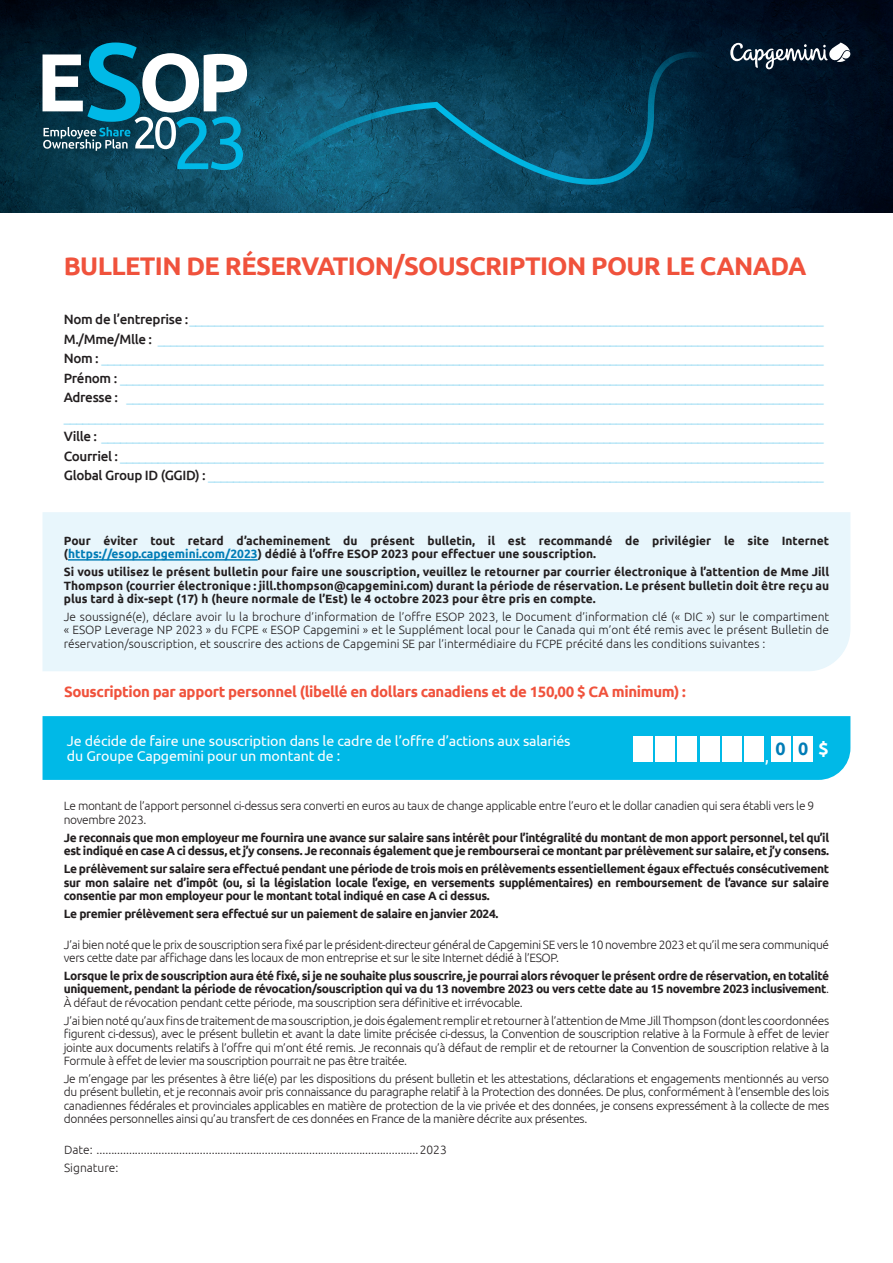
<style>
.page{position:relative;width:893px;height:1263px;background:#fff}
.page>*{position:absolute;margin:0;border:0;box-sizing:border-box;transform-origin:0 0}
.t1{font:700 25.5px "Ubuntu";letter-spacing:-.025em;color:#f0523c}
.t2{font:700 17.85px "Ubuntu";color:#007cb6}
.t3{font:17.85px "Ubuntu";color:#fff}
.t4{font:700 17.85px "Ubuntu";color:#fff}
.t5{font:700 15px "Ubuntu";letter-spacing:-.025em;color:#f0523c}
.t6{font:14.25px/15.8px "Ubuntu";letter-spacing:-.01em;color:#fff}
.t7{font:300 13.5px "Ubuntu";color:#8ed7f2}
.t8{font:300 12px/13.5px "Ubuntu";letter-spacing:-.03em;color:#231f20;text-align:justify}
.t9{font:700 12px/13.5px "Ubuntu";letter-spacing:-.03em;color:#231f20;text-align:justify}
.t10{font:700 12px/13.5px "Ubuntu";color:#231f20}
.t11{font:300 12px "Ubuntu";color:#231f20}
.s1{font-weight:500;color:#231f20}
.s2{color:#007cb6}
.s3{font-weight:300}
</style>
<div class="page">
<img style="left:0;top:0;width:893px;height:213px">
<svg style="left:43px;top:43px;width:204px;height:127px"></svg>
<svg style="left:247px;top:52px;width:437px;height:144px;background:#0b4c65"></svg>
<svg style="left:730px;top:43px;width:120px;height:26px"></svg>
<div style="left:43px;top:716px;width:807px;height:64px;background:#00b9e7"></div>
<div style="left:43px;top:512px;width:807px;height:159px;background:#e8f6fc"></div>
<hr style="left:68px;top:559px;width:190px;height:2px;background:#007cb6">
<div style="left:793px;top:736px;width:20px;height:26px;background:#fff"></div>
<div style="left:745px;top:736px;width:19px;height:26px;background:#fff"></div>
<div style="left:700px;top:736px;width:19px;height:26px;background:#fff"></div>
<div style="left:655px;top:736px;width:19px;height:26px;background:#fff"></div>
<div style="left:771px;top:736px;width:19px;height:26px;background:#fff"></div>
<div style="left:722px;top:736px;width:20px;height:26px;background:#fff"></div>
<div style="left:678px;top:736px;width:19px;height:26px;background:#fff"></div>
<div style="left:633px;top:736px;width:19px;height:26px;background:#fff"></div>
<p class="t1" style="left:64px;top:250px;width:744px">BULLETIN DE RÉSERVATION/SOUSCRIPTION POUR LE CANADA</p>
<p class="t7" style="left:64px;top:311px;width:761px"><span class="s1">Nom de l’entreprise :</span>_____________________________________________________________________________________________________</p>
<p class="t7" style="left:64px;top:331px;width:761px"><span class="s1">M./Mme/Mlle :</span> __________________________________________________________________________________________________________</p>
<p class="t7" style="left:64px;top:350px;width:761px"><span class="s1">Nom :</span> ___________________________________________________________________________________________________________________</p>
<p class="t7" style="left:64px;top:370px;width:761px"><span class="s1">Prénom :</span> ________________________________________________________________________________________________________________</p>
<p class="t7" style="left:64px;top:389px;width:761px"><span class="s1">Adresse :</span> _______________________________________________________________________________________________________________</p>
<p class="t7" style="left:64px;top:409px;width:761px">_________________________________________________________________________________________________________________________</p>
<p class="t7" style="left:64px;top:428px;width:761px"><span class="s1">Ville :</span> ___________________________________________________________________________________________________________________</p>
<p class="t7" style="left:64px;top:448px;width:761px"><span class="s1">Courriel :</span> ________________________________________________________________________________________________________________</p>
<p class="t7" style="left:64px;top:467px;width:761px"><span class="s1">Global Group ID (GGID) :</span> __________________________________________________________________________________________________</p>
<p class="t10" style="left:64px;top:534px;width:767px">Pour éviter tout retard d’acheminement du présent bulletin, il est recommandé de privilégier le site Internet (<span class="s2">https://esop.capgemini.com/2023</span>) dédié à l’offre ESOP 2023 pour effectuer une souscription.</p>
<p class="t9" style="left:64px;top:565px;width:767px">Si vous utilisez le présent bulletin pour faire une souscription, veuillez le retourner par courrier électronique à l’attention de Mme Jill Thompson (courrier électronique : jill.thompson@capgemini.com) durant la période de réservation. Le présent bulletin doit être reçu au plus tard à dix-sept (17) h (heure normale de l’Est) le 4 octobre 2023 pour être pris en compte.</p>
<p class="t8" style="left:64px;top:609px;width:767px">Je soussigné(e), déclare avoir lu la brochure d’information de l’offre ESOP 2023, le Document d’information clé (« DIC ») sur le compartiment « ESOP Leverage NP 2023 » du FCPE « ESOP Capgemini » et le Supplément local pour le Canada qui m’ont été remis avec le présent Bulletin de réservation/souscription, et souscrire des actions de Capgemini SE par l’intermédiaire du FCPE précité dans les conditions suivantes :</p>
<p class="t5" style="left:64px;top:682px;width:623px">Souscription par apport personnel (libellé en dollars canadiens et de 150,00 $ CA minimum) :</p>
<p class="t6" style="left:67px;top:732px;width:505px">Je décide de faire une souscription dans le cadre de l’offre d’actions aux salariés du Groupe Capgemini pour un montant de :</p>
<p class="t3" style="left:765px;top:745px;width:6px">,</p>
<p class="t2" style="left:775px;top:738px;width:12px">0</p>
<p class="t2" style="left:798px;top:738px;width:12px">0</p>
<p class="t4" style="left:818px;top:738px;width:12px">$</p>
<p class="t8" style="left:64px;top:799px;width:752px">Le montant de l’apport personnel ci-dessus sera converti en euros au taux de change applicable entre l’euro et le dollar canadien qui sera établi vers le 9 novembre 2023.</p>
<p class="t9" style="left:64px;top:830px;width:767px">Je reconnais que mon employeur me fournira une avance sur salaire sans intérêt pour l’intégralité du montant de mon apport personnel, tel qu’il est indiqué en case A ci dessus, et j’y consens. Je reconnais également que je rembourserai ce montant par prélèvement sur salaire, et j’y consens.</p>
<p class="t9" style="left:64px;top:862px;width:767px">Le prélèvement sur salaire sera effectué pendant une période de trois mois en prélèvements essentiellement égaux effectués consécutivement sur mon salaire net d’impôt (ou, si la législation locale l’exige, en versements supplémentaires) en remboursement de l’avance sur salaire consentie par mon employeur pour le montant total indiqué en case A ci dessus.</p>
<p class="t9" style="left:64px;top:906px;width:436px">Le premier prélèvement sera effectué sur un paiement de salaire en janvier 2024.</p>
<p class="t8" style="left:64px;top:937px;width:767px">J’ai bien noté que le prix de souscription sera fixé par le président-directeur général de Capgemini SE vers le 10 novembre 2023 et qu’il me sera communiqué vers cette date par affichage dans les locaux de mon entreprise et sur le site Internet dédié à l’ESOP.</p>
<p class="t9" style="left:64px;top:968px;width:767px">Lorsque le prix de souscription aura été fixé, si je ne souhaite plus souscrire, je pourrai alors révoquer le présent ordre de réservation, en totalité uniquement, pendant la période de révocation/souscription qui va du 13 novembre 2023 ou vers cette date au 15 novembre 2023 inclusivement<span class="s3">.<br>À défaut de révocation pendant cette période, ma souscription sera définitive et irrévocable.</span></p>
<p class="t8" style="left:64px;top:1013px;width:767px">J’ai bien noté qu’aux fins de traitement de ma souscription, je dois également remplir et retourner à l’attention de Mme Jill Thompson (dont les coordonnées figurent ci-dessus), avec le présent bulletin et avant la date limite précisée ci-dessus, la Convention de souscription relative à la Formule à effet de levier jointe aux documents relatifs à l’offre qui m’ont été remis. Je reconnais qu’à défaut de remplir et de retourner la Convention de souscription relative à la Formule à effet de levier ma souscription pourrait ne pas être traitée.</p>
<p class="t8" style="left:64px;top:1071px;width:767px">Je m’engage par les présentes à être lié(e) par les dispositions du présent bulletin et les attestations, déclarations et engagements mentionnés au verso du présent bulletin, et je reconnais avoir pris connaissance du paragraphe relatif à la Protection des données. De plus, conformément à l’ensemble des lois canadiennes fédérales et provinciales applicables en matière de protection de la vie privée et des données, je consens expressément à la collecte de mes données personnelles ainsi qu’au transfert de ces données en France de la manière décrite aux présentes.</p>
<p class="t11" style="left:64px;top:1142px;width:384px">Date: .............................................................................................................2023</p>
<p class="t11" style="left:64px;top:1160px;width:56px">Signature:</p>
</div>
